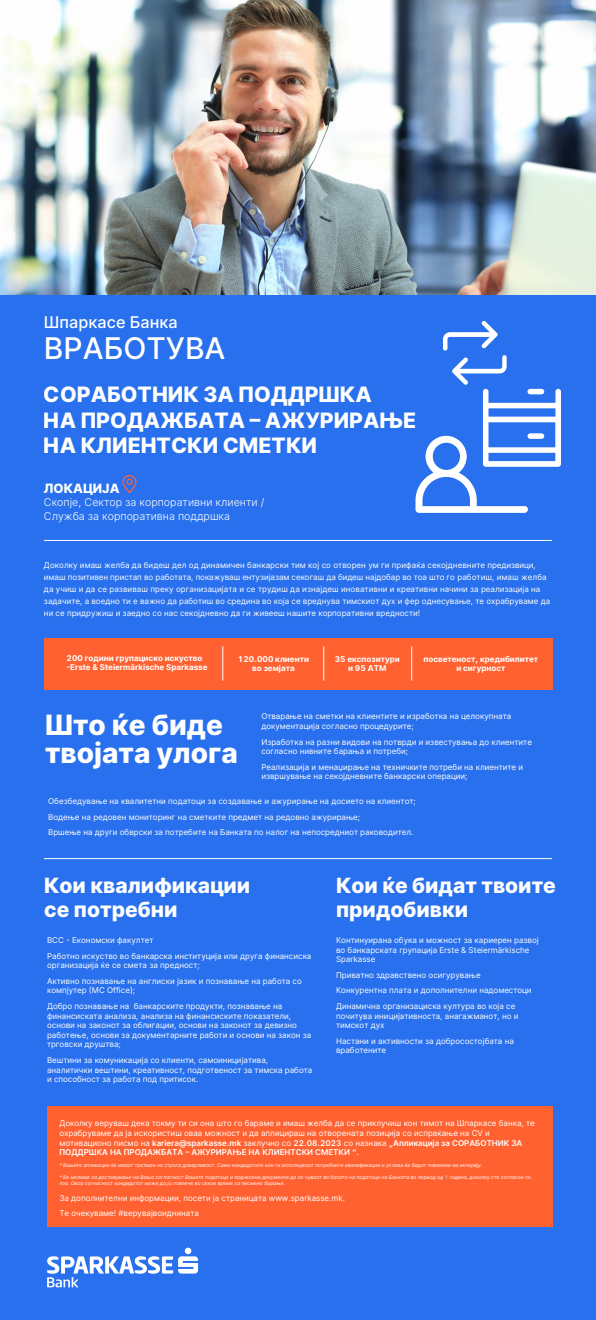
<style>
.page{position:relative;width:596px;height:1320px;background:#fff}
.page>*{position:absolute;margin:0;border:0;box-sizing:border-box;transform-origin:0 0}
.t1{font:500 29.9px "Inter";color:#fff}
.t2{font:800 28px/28.1px "Inter";color:#fff}
.t3{font:800 21.2px/25.3px "Inter";color:#fff}
.t4{font:800 21px/24px "Inter";color:#fff}
.t5{font:500 16.2px "Inter";color:#fff}
.t6{font:800 12.8px "Inter";color:#fff}
.t7{font:300 10.7px/13.5px "Inter";color:#fff}
.t8{font:8px/9.6px "Inter";color:#fff}
.t9{font:700 8px/9px "Inter";color:#fff;text-align:center}
.t10{font:italic 5px/6px "Inter";color:#fff}
.s1{font-weight:600}
</style>
<div class="page">
<img style="left:0;top:0;width:595px;height:295px">
<div style="left:0;top:295px;width:595px;height:1025px;background:#2870ed"></div>
<hr style="left:44px;top:540px;width:507px;height:1px;background:#fff">
<hr style="left:44px;top:858px;width:507px;height:1px;background:#fff">
<svg style="left:122px;top:475px;width:14px;height:18px"></svg>
<div style="left:44px;top:638px;width:507px;height:51px;background:#ff6130"></div>
<hr style="left:222px;top:646px;width:1px;height:35px;background:#fff">
<hr style="left:323px;top:646px;width:1px;height:35px;background:#fff">
<hr style="left:411px;top:646px;width:1px;height:35px;background:#fff">
<div style="left:47px;top:1106px;width:505px;height:121px;background:#ff6130"></div>
<svg style="left:47px;top:1248px;width:151px;height:39px"></svg>
<svg style="left:415px;top:321px;width:145px;height:192px"></svg>
<h3 class="t5" style="left:44px;top:310px;width:135px">Шпаркасе Банка</h3>
<h1 class="t1" style="left:44px;top:326px;width:183px">ВРАБОТУВА</h1>
<h3 class="t3" style="left:44px;top:381px;width:373px">СОРАБОТНИК ЗА ПОДДРШКА<br>НА ПРОДАЖБАТА – АЖУРИРАЊЕ<br>НА КЛИЕНТСКИ СМЕТКИ</h3>
<h3 class="t6" style="left:44px;top:478px;width:77px">ЛОКАЦИЈА</h3>
<h3 class="t7" style="left:44px;top:495px;width:222px">Скопје, Сектор за корпоративни клиенти /<br>Служба за корпоративна поддршка</h3>
<p class="t8" style="left:44px;top:559px;width:507px;line-height:12px">Доколку имаш желба да бидеш дел од динамичен банкарски тим кој со отворен ум ги прифаќа секојдневните предизвици, имаш позитивен пристап во работата, покажуваш ентузијазам секогаш да бидеш најдобар во тоа што го работиш, имаш желба да учиш и да се развиваш преку организацијата и се трудиш да изнајдеш иновативни и креативни начини за реализација на задачите, а воедно ти е важно да работиш во средина во која се вреднува тимскиот дух и фер однесување, те охрабруваме да ни се придружиш и заедно со нас секојдневно да ги живееш нашите корпоративни вредности!</p>
<p class="t9" style="left:66px;top:653px;width:142px;text-align:left">200 години групациско искуство -Erste &amp; Steiermärkische Sparkasse</p>
<p class="t9" style="left:238px;top:654px;width:72px">120.000 клиенти во земјата</p>
<p class="t9" style="left:334px;top:654px;width:66px">35 експозитури и 95 ATM</p>
<p class="t9" style="left:423px;top:654px;width:116px">посветеност, кредибилитет и сигурност</p>
<h2 class="t2" style="left:45px;top:710px;width:194px">Што ќе биде твојата улога</h2>
<p class="t8" style="left:261px;top:711px;width:251px">Отварање на сметки на клиентите и изработка на целокупната документација согласно процедурите;</p>
<p class="t8" style="left:261px;top:737px;width:272px">Изработка на разни видови на потврди и известувања до клиентите согласно нивните барања и потреби;</p>
<p class="t8" style="left:261px;top:762px;width:263px">Реализација и менаџирање на техничките потреби на клиентите и извршување на секојдневните банкарски операции;</p>
<p class="t8" style="left:48px;top:793px;width:369px;line-height:15.6px">Обезбедување на квалитетни податоци за создавање и ажурирање на досието на клиентот;<br>Водење на редовен мониторинг на сметките предмет на редовно ажурирање;<br>Вршење на други обврски за потребите на Банката по налог на непосредниот раководител.</p>
<h3 class="t4" style="left:44px;top:873px;width:207px">Кои квалификации се потребни</h3>
<h3 class="t4" style="left:336px;top:873px;width:221px">Кои ќе бидат твоите придобивки</h3>
<p class="t8" style="left:47px;top:932px;width:266px;line-height:15.6px">ВСС - Економски факултет<br>Работно искуство во банкарска институција или друга финансиска</p>
<p class="t8" style="left:47px;top:957px;width:256px;line-height:15.6px">организација ќе се смета за предност;<br>Активно познавање на англиски јазик и познавање на работа со</p>
<p class="t8" style="left:47px;top:982px;width:237px;line-height:15.6px">компјутер (МC Office);<br>Добро познавање на банкарските продукти, познавање на</p>
<p class="t8" style="left:47px;top:1011px;width:266px">финансиската анализа, анализа на финансиските показатели, основи на законот за облигации, основи на законот за девизно работење, основи за документарните работи и основи на закон за трговски друштва;</p>
<p class="t8" style="left:47px;top:1055px;width:267px">Вештини за комуникација со клиенти, самоиницијатива, аналитички вештини, креативност, подготвеност за тимска работа и способност за работа под притисок.</p>
<p class="t8" style="left:336px;top:935px;width:204px">Континуирана обука и можност за кариерен развој во банкарската групација Erste &amp; Steiermärkische<br>Sparkasse</p>
<p class="t8" style="left:336px;top:967px;width:197px;line-height:15.6px">Приватно здравствено осигурување<br>Конкурентна плата и дополнителни надоместоци<br>Динамична организациска култура во која се</p>
<p class="t8" style="left:336px;top:1011px;width:184px">почитува иницијативноста, анагажманот, но и тимскот дух</p>
<p class="t8" style="left:336px;top:1036px;width:179px">Настани и активности за добросостојбата на вработените</p>
<p class="t8" style="left:59px;top:1118px;width:476px">Доколку веруваш дека токму ти си она што го бараме и имаш желба да се приклучиш кон тимот на Шпаркасе банка, те охрабруваме да ја искористиш оваа можност и да аплицираш на отворената позиција со испраќање на CV и мотивационо писмо на <span class="s1">kariera@sparkasse.mk</span> заклучно со <span class="s1">22.08.2023</span> со назнака <span class="s1">„Апликација за СОРАБОТНИК ЗА ПОДДРШКА НА ПРОДАЖБАТА – АЖУРИРАЊЕ НА КЛИЕНТСКИ СМЕТКИ “.</span></p>
<p class="t10" style="left:59px;top:1162px;width:424px">* Вашите апликации ќе имаат третман на строга доверливост. Само кандидатите кои ги исполнуваат потребните квалификации и услови ќе бидат повикани на интервју.</p>
<p class="t10" style="left:59px;top:1174px;width:472px">* Ве молиме за доставување на Ваша согласност Вашите податоци и поднесени документи да се чуваат во базата на податоци на Банката во период од 1 година, доколку сте согласни со тоа. Оваа согласност кандидатот може да ја повлече во секое време со писмено барање.</p>
<p class="t8" style="left:59px;top:1190px;width:287px;line-height:15.6px">За дополнителни информации, посети ја страницата www.sparkasse.mk.<br>Те очекуваме! #верувајвоиднината</p>
</div>
